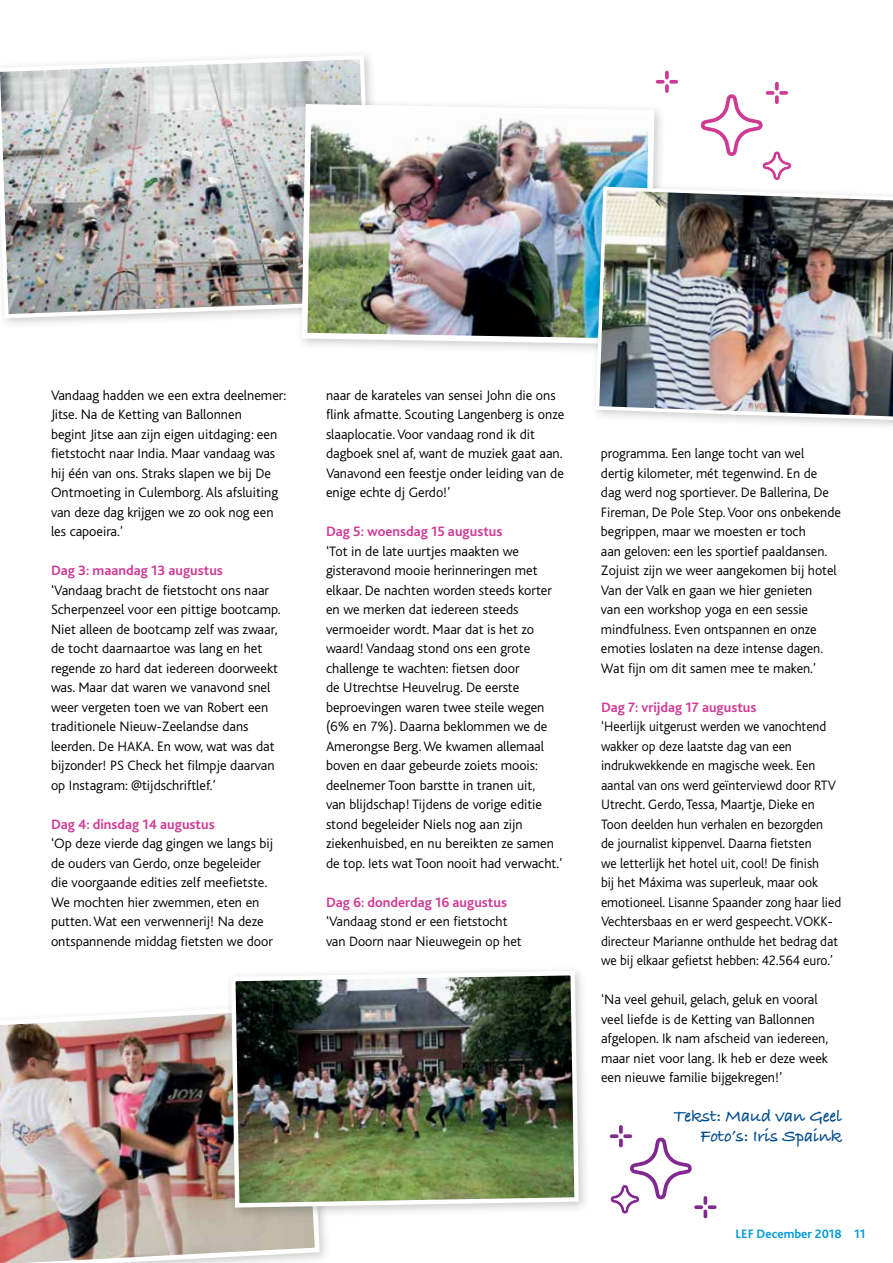
<style>
.page{position:relative;width:893px;height:1263px;background:#fff}
.page>*{position:absolute;margin:0;border:0;box-sizing:border-box;transform-origin:0 0}
.t1{font:18px/19.5px "Bradley Hand ITCTT Bold";letter-spacing:-.01em;color:#004b8d;text-align:right}
.t2{font:300 14.25px/19.5px "Bliss";color:#000}
.t3{font:300 14.25px/19.5px "Bliss";color:#000;scale:.96 1}
.t4{font:700 14.25px "Bliss 2";color:#cf3a95}
.t5{font:700 12.75px "Bliss 2";color:#0099d8}
</style>
<div class="page">
<img style="left:0;top:54px;width:372px;height:266px">
<img style="left:0;top:1013px;width:322px;height:250px">
<div style="left:225px;top:965px;width:366px;height:254px;background:#000;opacity:.2"></div>
<img style="left:229px;top:969px;width:352px;height:241px">
<div style="left:296px;top:98px;width:370px;height:258px;background:#000;opacity:.2"></div>
<img style="left:299px;top:101px;width:358px;height:246px">
<div style="left:590px;top:181px;width:303px;height:252px;background:#000;opacity:.2"></div>
<img style="left:594px;top:185px;width:299px;height:238px">
<svg style="left:656px;top:71px;width:22px;height:22px"></svg>
<svg style="left:701px;top:82px;width:91px;height:102px"></svg>
<svg style="left:609px;top:1125px;width:107px;height:93px"></svg>
<p class="t2" style="left:51px;top:386px;width:237px">Vandaag hadden we een extra deelnemer:<br>Jitse. Na de Ketting van Ballonnen<br>begint Jitse aan zijn eigen uitdaging: een fietstocht naar India. Maar vandaag was hij één van ons. Straks slapen we bij De Ontmoeting in Culemborg. Als afsluiting van deze dag krijgen we zo ook nog een les capoeira.’</p>
<p class="t4" style="left:51px;top:562px;width:173px">Dag 3: maandag 13 augustus</p>
<p class="t2" style="left:51px;top:581px;width:231px">‘Vandaag bracht de fietstocht ons naar Scherpenzeel voor een pittige bootcamp.<br>Niet alleen de bootcamp zelf was zwaar, de tocht daarnaartoe was lang en het regende zo hard dat iedereen doorweekt was. Maar dat waren we vanavond snel weer vergeten toen we van Robert een traditionele Nieuw-Zeelandse dans leerden. De HAKA. En wow, wat was dat bijzonder! PS Check het filmpje daarvan op Instagram: @tijdschriftlef.’</p>
<p class="t4" style="left:51px;top:815px;width:165px">Dag 4: dinsdag 14 augustus</p>
<p class="t2" style="left:51px;top:834px;width:224px">‘Op deze vierde dag gingen we langs bij de ouders van Gerdo, onze begeleider die voorgaande edities zelf meefietste.<br>We mochten hier zwemmen, eten en putten. Wat een verwennerij! Na deze ontspannende middag fietsten we door</p>
<p class="t2" style="left:326px;top:386px;width:240px">naar de karateles van sensei John die ons flink afmatte. Scouting Langenberg is onze slaaplocatie. Voor vandaag rond ik dit dagboek snel af, want de muziek gaat aan.<br>Vanavond een feestje onder leiding van de enige echte dj Gerdo!’</p>
<p class="t4" style="left:326px;top:523px;width:178px">Dag 5: woensdag 15 augustus</p>
<p class="t2" style="left:326px;top:542px;width:238px">‘Tot in de late uurtjes maakten we gisteravond mooie herinneringen met elkaar. De nachten worden steeds korter en we merken dat iedereen steeds vermoeider wordt. Maar dat is het zo waard! Vandaag stond ons een grote challenge te wachten: fietsen door<br>de Utrechtse Heuvelrug. De eerste beproevingen waren twee steile wegen (6% en 7%). Daarna beklommen we de Amerongse Berg. We kwamen allemaal boven en daar gebeurde zoiets moois: deelnemer Toon barstte in tranen uit,<br>van blijdschap! Tijdens de vorige editie stond begeleider Niels nog aan zijn ziekenhuisbed, en nu bereikten ze samen de top. Iets wat Toon nooit had verwacht.’</p>
<p class="t4" style="left:326px;top:893px;width:183px">Dag 6: donderdag 16 augustus</p>
<p class="t2" style="left:326px;top:912px;width:197px">‘Vandaag stond er een fietstocht van Doorn naar Nieuwegein op het</p>
<p class="t2" style="left:601px;top:444px;width:241px">programma. Een lange tocht van wel<br>dertig kilometer, mét tegenwind. En de dag werd nog sportiever. De Ballerina, De Fireman, De Pole Step. Voor ons onbekende begrippen, maar we moesten er toch<br>aan geloven: een les sportief paaldansen.<br>Zojuist zijn we weer aangekomen bij hotel Van der Valk en gaan we hier genieten<br>van een workshop yoga en een sessie mindfulness. Even ontspannen en onze emoties loslaten na deze intense dagen.<br>Wat fijn om dit samen mee te maken.’</p>
<p class="t4" style="left:601px;top:698px;width:157px">Dag 7: vrijdag 17 augustus</p>
<p class="t3" style="left:601px;top:717px;width:252px">‘Heerlijk uitgerust werden we vanochtend wakker op deze laatste dag van een indrukwekkende en magische week. Een aantal van ons werd geïnterviewd door RTV Utrecht. Gerdo, Tessa, Maartje, Dieke en Toon deelden hun verhalen en bezorgden<br>de journalist kippenvel. Daarna fietsten<br>we letterlijk het hotel uit, cool! De finish<br>bij het Máxima was superleuk, maar ook emotioneel. Lisanne Spaander zong haar lied Vechtersbaas en er werd gespeecht. VOKK&shy;directeur Marianne onthulde het bedrag dat we bij elkaar gefietst hebben: 42.564 euro.’</p>
<p class="t2" style="left:601px;top:990px;width:229px">‘Na veel gehuil, gelach, geluk en vooral veel liefde is de Ketting van Ballonnen afgelopen. Ik nam afscheid van iedereen, maar niet voor lang. Ik heb er deze week een nieuwe familie bijgekregen!’</p>
<p class="t1" style="left:674px;top:1107px;width:170px">Tekst: Maud van Geel<br>Foto’s: Iris Spaink</p>
<p class="t5" style="left:735px;top:1226px;width:131px">LEF December 2018 11</p>
</div>
